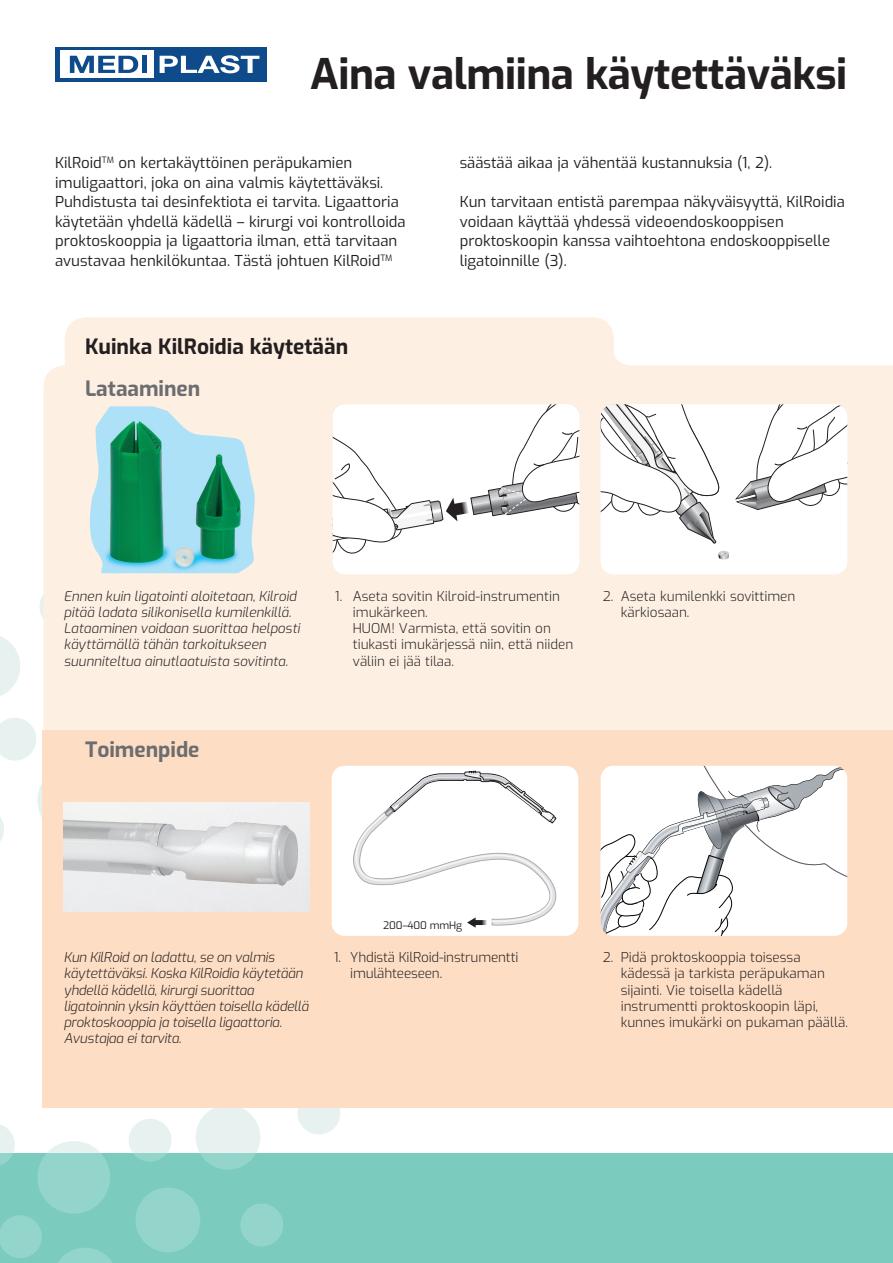
<style>
.page{position:relative;width:893px;height:1263px;background:#fff}
.page>*{position:absolute;margin:0;border:0;box-sizing:border-box;transform-origin:0 0}
.t1{font:700 42px "Exo";letter-spacing:-.01em;color:#231f20}
.t2{font:700 21px "Exo";color:#231f20}
.t3{font:700 21px "Exo";color:#6c6d70}
.t4{font:15px/19.5px "Exo";color:#231f20}
.t5{font:italic 300 13.5px/16.2px "Exo";letter-spacing:-.015em;color:#231f20}
.t6{font:300 13.5px/16.2px "Exo";color:#231f20}
.t7{font:10.35px "Exo";letter-spacing:-.015em;color:#231f20}
</style>
<div class="page">
<div style="left:0;top:1153px;width:893px;height:110px;background:#7bcbbf"></div>
<div style="left:55px;top:47px;width:211px;height:34px;background:#0f4a8a"></div>
<div style="left:61px;top:50px;width:93px;height:28px;background:#fff"></div>
<svg style="left:70px;top:56px;width:68px;height:17px"></svg>
<hr style="left:142px;top:56px;width:4px;height:17px;background:#0f4a8a">
<svg style="left:160px;top:55px;width:99px;height:18px"></svg>
<svg style="left:0;top:1005px;width:340px;height:258px"></svg>
<svg style="left:0;top:583px;width:44px;height:389px"></svg>
<div style="left:44px;top:317px;width:849px;height:413px;background:#fdefe2"></div>
<div style="left:43px;top:730px;width:850px;height:378px;background:#fddec4"></div>
<svg style="left:333px;top:404px;width:246px;height:170px"></svg>
<div style="left:601px;top:404px;width:246px;height:170px;background:#fff;border-radius:13px"></div>
<div style="left:718px;top:551px;width:11px;height:5px;background:#cbccce;border-radius:50%"></div>
<svg style="left:718px;top:553px;width:11px;height:6px"></svg>
<svg style="left:601px;top:404px;width:246px;height:139px"></svg>
<div style="left:332px;top:766px;width:246px;height:170px;background:#fff;border-radius:13px"></div>
<svg style="left:353px;top:771px;width:204px;height:157px"></svg>
<svg style="left:601px;top:766px;width:246px;height:170px;background:#eceded"></svg>
<img style="left:64px;top:802px;width:245px;height:109px">
<img style="left:90px;top:406px;width:165px;height:167px">
<h1 class="t1" style="left:310px;top:42px;width:539px">Aina valmiina käytettäväksi</h1>
<p class="t4" style="left:55px;top:152px;width:352px">KilRoid<sup>TM</sup> on kertakäyttöinen peräpukamien imuligaattori, joka on aina valmis käytettäväksi.<br>Puhdistusta tai desinfektiota ei tarvita. Ligaattoria käytetään yhdellä kädellä – kirurgi voi kontrolloida proktoskooppia ja ligaattoria ilman, että tarvitaan avustavaa henkilökuntaa. Tästä johtuen KilRoid<sup>TM</sup></p>
<p class="t4" style="left:460px;top:152px;width:314px">säästää aikaa ja vähentää kustannuksia (1, 2).</p>
<p class="t4" style="left:460px;top:191px;width:387px">Kun tarvitaan entistä parempaa näkyväisyyttä, KilRoidia voidaan käyttää yhdessä videoendoskooppisen proktoskoopin kanssa vaihtoehtona endoskooppiselle ligatoinnille (3).</p>
<h2 class="t2" style="left:85px;top:330px;width:265px">Kuinka KilRoidia käytetään</h2>
<h2 class="t3" style="left:85px;top:372px;width:117px">Lataaminen</h2>
<p class="t5" style="left:64px;top:587px;width:238px">Ennen kuin ligatointi aloitetaan, Kilroid pitää ladata silikonisella kumilenkillä.<br>Lataaminen voidaan suorittaa helposti käyttämällä tähän tarkoitukseen suunniteltua ainutlaatuista sovitinta.</p>
<h2 class="t3" style="left:85px;top:733px;width:116px">Toimenpide</h2>
<p class="t6" style="left:353px;top:587px;width:222px;text-indent:-18px">1. Aseta sovitin Kilroid-instrumentin imukärkeen.<br>HUOM! Varmista, että sovitin on tiukasti imukärjessä niin, että niiden väliin ei jää tilaa.</p>
<p class="t6" style="left:621px;top:587px;width:176px;text-indent:-18px">2. Aseta kumilenkki sovittimen kärkiosaan.</p>
<p class="t5" style="left:64px;top:948px;width:246px">Kun KilRoid on ladattu, se on valmis käytettäväksi. Koska KilRoidia käytetään yhdellä kädellä, kirurgi suorittaa ligatoinnin yksin käyttäen toisella kädellä proktoskooppia ja toisella ligaattoria.<br>Avustajaa ei tarvita.</p>
<p class="t7" style="left:383px;top:917px;width:81px">200–400 mmHg</p>
<p class="t6" style="left:350px;top:948px;width:170px;text-indent:-16px">1. Yhdistä KilRoid-instrumentti imulähteeseen.</p>
<p class="t6" style="left:621px;top:948px;width:229px;text-indent:-18px">2. Pidä proktoskooppia toisessa kädessä ja tarkista peräpukaman sijainti. Vie toisella kädellä instrumentti proktoskoopin läpi, kunnes imukärki on pukaman päällä.</p>
</div>
